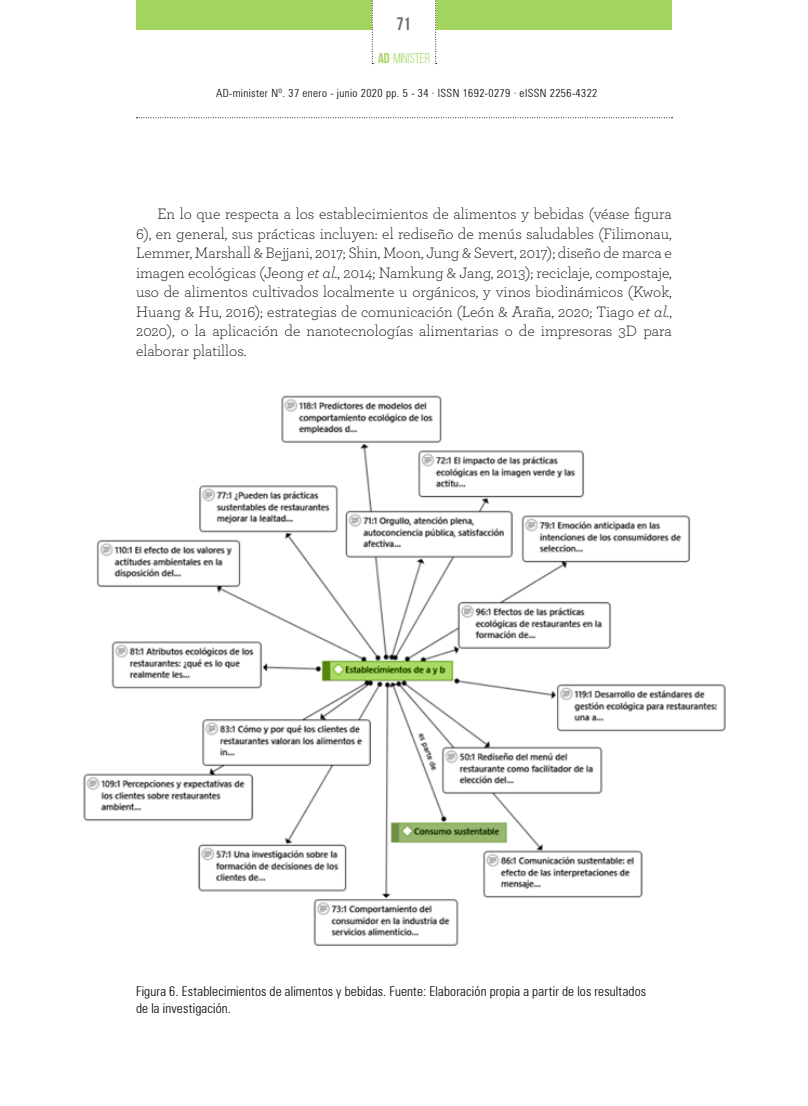
<style>
.page{position:relative;width:808px;height:1106px;background:#fff}
.page>*{position:absolute;margin:0;border:0;box-sizing:border-box;transform-origin:0 0}
.t1{font:700 18px "Bebas Neue";color:#706f6f}
.t2{font:300 15.75px/19.5px "Archer Pro";color:#000;text-align:justify}
.t3{font:14.25px "Bebas Neue";color:#a2d45e}
.t4{font:300 condensed 13.5px/16.2px "Zurich BT";letter-spacing:.01em;color:#000}
.t5{font:300 condensed 11.25px "Zurich BT";letter-spacing:.035em;color:#000}
.s1{font-weight:700}
.s2{font-weight:300}
.s3{font-style:italic}
</style>
<div class="page">
<div style="left:136px;top:0;width:236px;height:30px;background:#a2d45e"></div>
<svg style="left:435px;top:0;width:2px;height:64px"></svg>
<svg style="left:372px;top:0;width:1px;height:64px"></svg>
<div style="left:436px;top:0;width:236px;height:30px;background:#a2d45e"></div>
<svg style="left:136px;top:117px;width:536px;height:1px"></svg>
<img style="left:83px;top:395px;width:643px;height:551px">
<p class="t1" style="left:396px;top:14px;width:16px">71</p>
<p class="t3" style="left:378px;top:51px;width:54px"><span class="s1">AD</span><span class="s2">-</span>MINISTER</p>
<p class="t5" style="left:216px;top:86px;width:383px">AD-minister Nº. 37 enero - junio 2020 pp. 5 - 34 · ISSN 1692-0279 · eISSN 2256-4322</p>
<p class="t2" style="left:136px;top:204px;width:537px;text-indent:21px">En lo que respecta a los establecimientos de alimentos y bebidas (véase figura 6), en general, sus prácticas incluyen: el rediseño de menús saludables (Filimonau, Lemmer, Marshall &amp; Bejjani, 2017; Shin, Moon, Jung &amp; Severt, 2017); diseño de marca e imagen ecológicas (Jeong <span class="s3">et al.</span>, 2014; Namkung &amp; Jang, 2013); reciclaje, compostaje, uso de alimentos cultivados localmente u orgánicos, y vinos biodinámicos (Kwok, Huang &amp; Hu, 2016); estrategias de comunicación (León &amp; Araña, 2020; Tiago <span class="s3">et al.</span>, 2020), o la aplicación de nanotecnologías alimentarias o de impresoras 3D para elaborar platillos.</p>
<p class="t4" style="left:136px;top:983px;width:512px">Figura 6. Establecimientos de alimentos y bebidas. Fuente: Elaboración propia a partir de los resultados de la investigación.</p>
</div>
